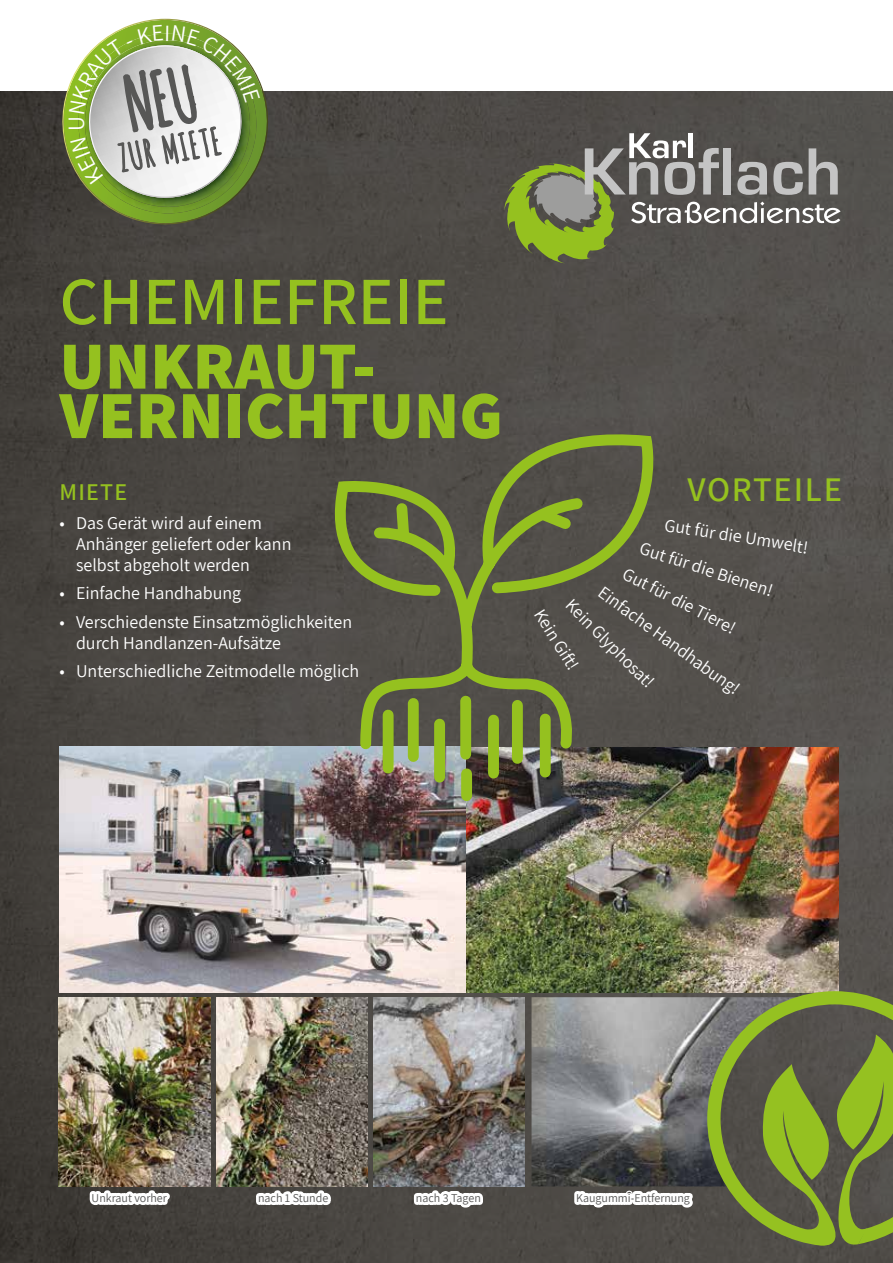
<style>
.page{position:relative;width:893px;height:1263px;background:#fff}
.page>*{position:absolute;margin:0;border:0;box-sizing:border-box;transform-origin:0 0}
.t1{font:800 67.5px/49.5px "Assistant";color:#95c11f}
.t2{font:600 67.5px "Assistant";letter-spacing:.005em;color:#95c11f}
.t3{font:600 34.5px "Assistant";color:#95c11f}
.t4{font:600 24px "Assistant";letter-spacing:.05em;color:#95c11f}
.t5{font:23.4px "Assistant";color:#fff}
.t6{font:18px/21px "Assistant";color:#fff}
.t7{font:12px "Assistant";color:#575756}
</style>
<div class="page">
<img style="left:0;top:91px;width:893px;height:1172px">
<svg style="left:505px;top:133px;width:335px;height:130px"></svg>
<div style="left:688px;top:133px;width:5px;height:25px;background:#fff"></div>
<img style="left:60px;top:746px;width:406px;height:247px">
<img style="left:466px;top:747px;width:373px;height:246px">
<img style="left:58px;top:997px;width:152px;height:189px">
<img style="left:216px;top:997px;width:152px;height:189px">
<img style="left:373px;top:997px;width:152px;height:189px">
<svg style="left:85px;top:1185px;width:89px;height:54px"></svg>
<svg style="left:252px;top:1185px;width:84px;height:26px"></svg>
<svg style="left:410px;top:1186px;width:77px;height:27px"></svg>
<img style="left:531px;top:997px;width:176px;height:189px">
<svg style="left:571px;top:1185px;width:127px;height:36px"></svg>
<svg style="left:49px;top:18px;width:232px;height:219px"></svg>
<svg style="left:707px;top:991px;width:186px;height:256px;fill:#565348"></svg>
<svg style="left:335px;top:434px;width:318px;height:367px"></svg>
<svg style="left:60px;top:20px;width:210px;height:206px"></svg>
<p class="t5" style="left:60px;top:131px;width:17px;rotate:-90deg">U</p>
<h1 class="t2" style="left:60px;top:255px;width:391px">CHEMIEFREIE</h1>
<h1 class="t1" style="left:60px;top:339px;width:445px">UNKRAUT-<br>VERNICHTUNG</h1>
<h3 class="t4" style="left:60px;top:476px;width:69px">MIETE</h3>
<p class="t6" style="left:76px;top:511px;width:217px;text-indent:-17px">• Das Gerät wird auf einem<br>Anhänger geliefert oder kann selbst abgeholt werden</p>
<p class="t6" style="left:60px;top:582px;width:183px">• Einfache Handhabung</p>
<p class="t6" style="left:76px;top:610px;width:278px;text-indent:-17px">• Verschiedenste Einsatzmöglichkeiten durch Handlanzen-Aufsätze</p>
<p class="t6" style="left:60px;top:660px;width:301px">• Unterschiedliche Zeitmodelle möglich</p>
<h2 class="t3" style="left:687px;top:466px;width:62px">VORTEI</h2>
<h2 class="t3" style="left:805px;top:466px;width:34px">LE</h2>
<p class="t6" style="left:666px;top:513px;width:147px;rotate:9deg">Gut für die Umwelt!</p>
<p class="t6" style="left:644px;top:537px;width:140px;rotate:18deg">Gut für die Bienen!</p>
<p class="t6" style="left:629px;top:562px;width:126px;rotate:27deg">Gut für die Tiere!</p>
<p class="t6" style="left:607px;top:581px;width:172px;rotate:36deg">Einfache Handhabung!</p>
<p class="t6" style="left:577px;top:594px;width:119px;rotate:45deg">Kein Glyphosat!</p>
<p class="t6" style="left:548px;top:604px;width:70px;rotate:58deg">Kein Gift!</p>
<p class="t7" style="left:92px;top:1189px;width:77px">Unkraut vorher</p>
<p class="t7" style="left:258px;top:1189px;width:72px">nach 1 Stunde</p>
<p class="t7" style="left:416px;top:1189px;width:66px">nach 3 Tagen</p>
<p class="t7" style="left:576px;top:1189px;width:115px">Kaugummi-Entfernung</p>
</div>
